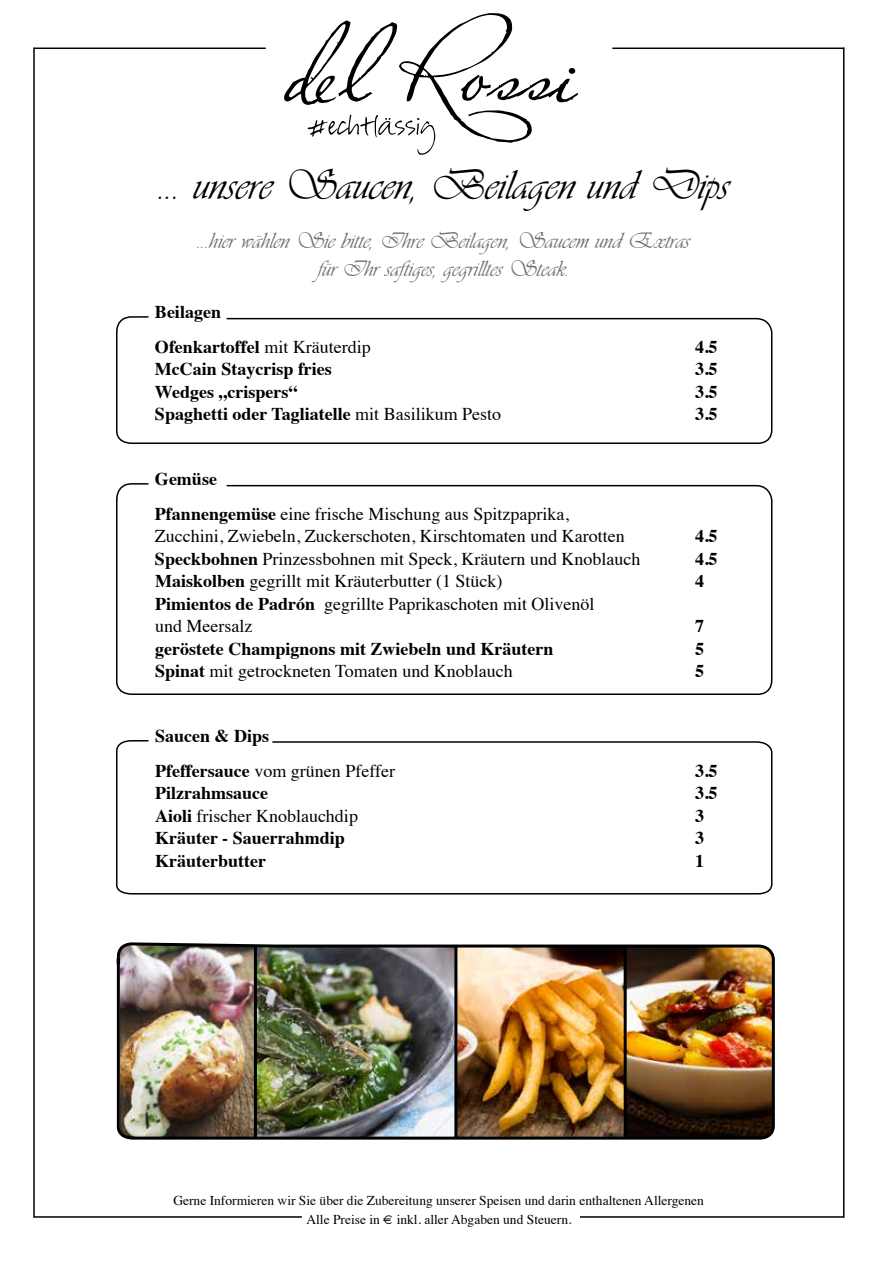
<style>
.page{position:relative;width:893px;height:1263px;background:#fff}
.page>*{position:absolute;margin:0;border:0;box-sizing:border-box;transform-origin:0 0}
.t1{font:126px "Plasterof Paris";letter-spacing:-.065em;color:#000}
.t2{font:43.65px "Vivaldi";color:#000}
.t3{font:23.25px/27.9px "Vivaldi";color:#706f6f;text-align:center}
.t4{font:18px/34.5px "Times";color:#000}
.t5{font:700 18px/34.5px "Times";color:#000}
.t6{font:13.5px "Times";color:#000}
.s1{font-weight:400}
.s2{font-weight:700}
</style>
<div class="page">
<svg style="left:307px;top:114px;width:129px;height:41px"></svg>
<hr style="left:34px;top:48px;width:232px;height:1px;background:#000">
<hr style="left:34px;top:1216px;width:268px;height:2px;background:#000">
<hr style="left:612px;top:48px;width:232px;height:1px;background:#000">
<hr style="left:580px;top:1216px;width:264px;height:2px;background:#000">
<hr style="left:33px;top:48px;width:2px;height:1170px;background:#000">
<hr style="left:843px;top:48px;width:1px;height:1170px;background:#000">
<svg style="left:116px;top:317px;width:657px;height:127px"></svg>
<svg style="left:116px;top:316px;width:34px;height:18px"></svg>
<svg style="left:116px;top:484px;width:657px;height:211px"></svg>
<svg style="left:116px;top:483px;width:34px;height:19px"></svg>
<svg style="left:116px;top:741px;width:657px;height:154px"></svg>
<svg style="left:116px;top:740px;width:34px;height:13px"></svg>
<img style="left:116px;top:942px;width:659px;height:198px">
<hr style="left:254px;top:946px;width:3px;height:191px;background:#000">
<hr style="left:454px;top:946px;width:3px;height:191px;background:#000">
<hr style="left:624px;top:946px;width:3px;height:191px;background:#000">
<h1 class="t1" style="left:281px;top:-16px;width:299px">del Rossi</h1>
<h2 class="t2" style="left:158px;top:160px;width:572px">... unsere Saucen, Beilagen und Dips</h2>
<p class="t3" style="left:197px;top:227px;width:494px">…hier wählen Sie bitte, Ihre Beilagen, Saucem und Extras für Ihr saftiges, gegrilltes Steak.</p>
<p class="t5" style="left:155px;top:293px;width:217px">Beilagen<br>Ofenkartoffel <span class="s1">mit Kräuterdip</span></p>
<p class="t5" style="left:695px;top:328px;width:24px">4.5</p>
<p class="t5" style="left:155px;top:350px;width:178px">McCain Staycrisp fries</p>
<p class="t5" style="left:695px;top:350px;width:24px">3.5</p>
<p class="t5" style="left:155px;top:373px;width:144px">Wedges „crispers“</p>
<p class="t5" style="left:695px;top:373px;width:24px">3.5</p>
<p class="t5" style="left:155px;top:395px;width:348px">Spaghetti oder Tagliatelle <span class="s1">mit Basilikum Pesto</span></p>
<p class="t5" style="left:695px;top:395px;width:24px">3.5</p>
<p class="t4" style="left:155px;top:460px;width:415px"><span class="s2">Gemüse<br>Pfannengemüse</span> eine frische Mischung aus Spitzpaprika,</p>
<p class="t4" style="left:155px;top:517px;width:471px">Zucchini, Zwiebeln, Zuckerschoten, Kirschtomaten und Karotten</p>
<p class="t5" style="left:695px;top:517px;width:24px">4.5</p>
<p class="t4" style="left:155px;top:540px;width:487px"><span class="s2">Speckbohnen</span> Prinzessbohnen mit Speck, Kräutern und Knoblauch</p>
<p class="t5" style="left:695px;top:540px;width:24px">4.5</p>
<p class="t4" style="left:155px;top:562px;width:349px"><span class="s2">Maiskolben</span> gegrillt mit Kräuterbutter (1 Stück)</p>
<p class="t5" style="left:695px;top:562px;width:10px">4</p>
<p class="t4" style="left:155px;top:591px;width:441px;line-height:22.5px"><span class="s2">Pimientos de Padrón</span> gegrillte Paprikaschoten mit Olivenöl und Meersalz</p>
<p class="t5" style="left:695px;top:607px;width:10px">7</p>
<p class="t5" style="left:155px;top:630px;width:400px">geröstete Champignons mit Zwiebeln und Kräutern</p>
<p class="t5" style="left:695px;top:630px;width:10px">5</p>
<p class="t4" style="left:155px;top:652px;width:359px"><span class="s2">Spinat</span> mit getrockneten Tomaten und Knoblauch</p>
<p class="t5" style="left:695px;top:652px;width:10px">5</p>
<p class="t5" style="left:155px;top:717px;width:242px">Saucen &amp; Dips<br>Pfeffersauce <span class="s1">vom grünen Pfeffer</span></p>
<p class="t5" style="left:695px;top:751px;width:24px">3.5</p>
<p class="t5" style="left:155px;top:774px;width:114px">Pilzrahmsauce</p>
<p class="t5" style="left:695px;top:774px;width:24px">3.5</p>
<p class="t4" style="left:155px;top:797px;width:204px"><span class="s2">Aioli</span> frischer Knoblauchdip</p>
<p class="t5" style="left:695px;top:796px;width:10px">3</p>
<p class="t5" style="left:155px;top:819px;width:191px">Kräuter - Sauerrahmdip</p>
<p class="t5" style="left:695px;top:819px;width:10px">3</p>
<p class="t5" style="left:155px;top:841px;width:112px">Kräuterbutter</p>
<p class="t5" style="left:695px;top:841px;width:10px">1</p>
<p class="t6" style="left:173px;top:1188px;width:532px">Gerne Informieren wir Sie über die Zubereitung unserer Speisen und darin enthaltenen Allergenen</p>
<p class="t6" style="left:306px;top:1207px;width:267px">Alle Preise in € inkl. aller Abgaben und Steuern.</p>
</div>
